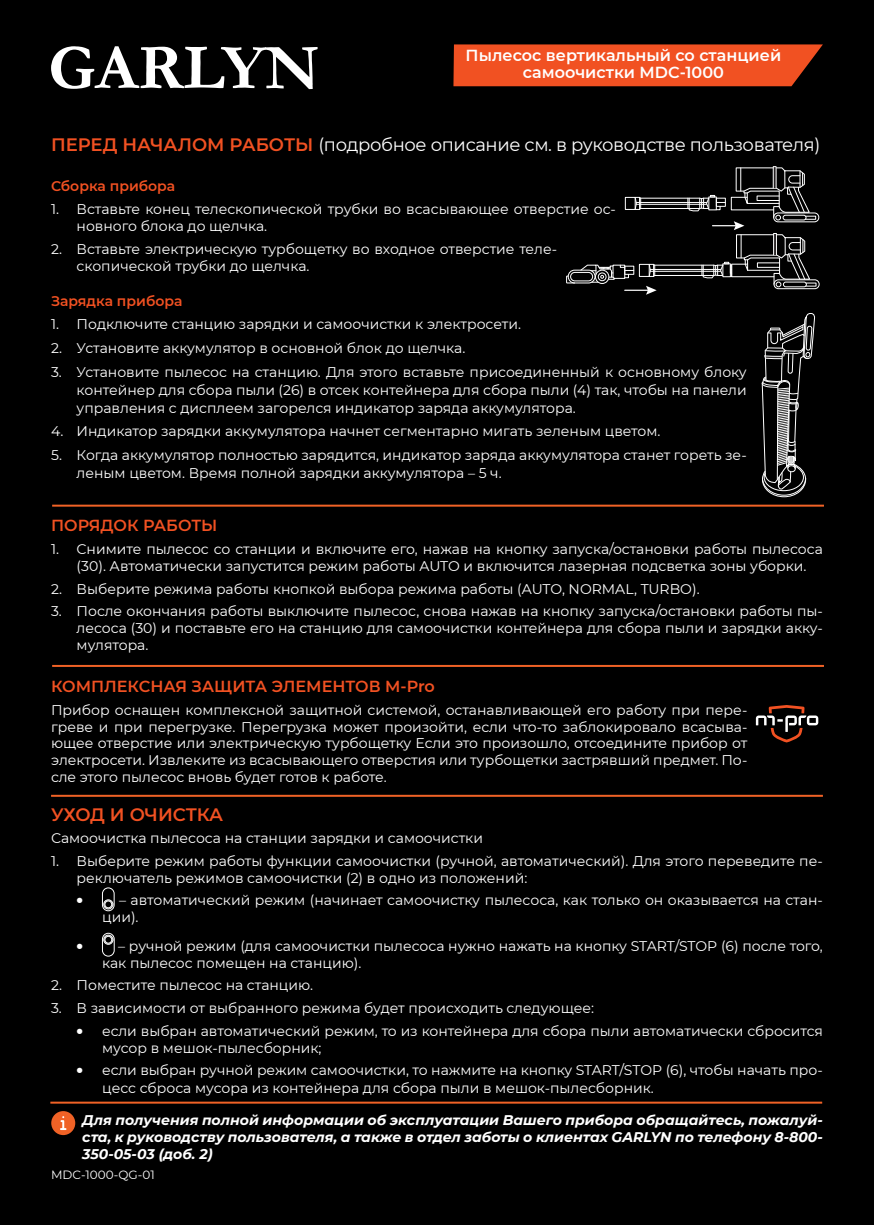
<style>
.page{position:relative;width:874px;height:1225px;background:#fff}
.page>*{position:absolute;margin:0;border:0;box-sizing:border-box;transform-origin:0 0}
.Heading_1{font:18px "Montserrat";letter-spacing:-.02em;color:#fff}
.Heading_1-2{font:600 18px "Montserrat";letter-spacing:-.015em;color:#f15122}
.t1{font:600 16px/17px "Montserrat";color:#fff;text-align:center}
.Heading_2{font:600 16px "Montserrat";color:#f15122}
.t2{font:900 16px "Montserrat";color:#fff}
.t3{font:14px/17px "Montserrat";color:#fff}
.Footnote{font:italic 700 14px/17px "Montserrat";color:#fff;text-align:justify}
.Heading_3{font:600 14px "Montserrat";color:#f15122}
.t4{font:12px "Montserrat";color:#fff}
.s1{font-weight:600;color:#f15122}
.s2{font-weight:900;font-size:16px}
</style>
<div class="page">
<div style="left:0;top:0;width:873px;height:1225px;background:#000"></div>
<svg style="left:51px;top:46px;width:266px;height:43px"></svg>
<svg style="left:51px;top:1111px;width:24px;height:24px"></svg>
<hr style="left:50px;top:1101px;width:771px;height:2px;background:#f06226">
<svg style="left:102px;top:888px;width:13px;height:23px"></svg>
<svg style="left:102px;top:933px;width:13px;height:23px"></svg>
<div style="left:773px;top:279px;width:46px;height:10px;border:1px solid #fff;border-radius:4px"></div>
<svg style="left:761px;top:313px;width:53px;height:185px"></svg>
<div style="left:773px;top:213px;width:45px;height:9px;border:1px solid #fff;border-radius:4px"></div>
<svg style="left:566px;top:166px;width:250px;height:129px"></svg>
<svg style="left:755px;top:705px;width:62px;height:37px"></svg>
<hr style="left:52px;top:504px;width:771px;height:2px;background:#f06226">
<hr style="left:52px;top:665px;width:771px;height:2px;background:#f06226">
<hr style="left:51px;top:795px;width:771px;height:2px;background:#f06226">
<svg style="left:453px;top:44px;width:369px;height:42px;background:#e44c20"></svg>
<p class="t1" style="left:465px;top:47px;width:317px">Пылесос вертикальный со станцией самоочистки MDC-1000</p>
<p class="Heading_1" style="left:51px;top:132px;width:770px"><span class="s1">ПЕРЕД НАЧАЛОМ РАБОТЫ</span> (подробное описание см. в руководстве пользователя)</p>
<p class="Heading_3" style="left:51px;top:176px;width:126px">Сборка прибора</p>
<p class="t3" style="left:77px;top:200px;width:540px;text-indent:-26px">1. Вставьте конец телескопической трубки во всасывающее отверстие ос&shy;новного блока до щелчка.</p>
<p class="t3" style="left:77px;top:240px;width:482px;text-indent:-26px">2. Вставьте электрическую турбощетку во входное отверстие теле&shy;скопической трубки до щелчка.</p>
<p class="Heading_3" style="left:51px;top:291px;width:133px">Зарядка прибора</p>
<p class="t3" style="left:51px;top:315px;width:471px">1. Подключите станцию зарядки и самоочистки к электросети.</p>
<p class="t3" style="left:51px;top:339px;width:415px">2. Установите аккумулятор в основной блок до щелчка.</p>
<p class="t3" style="left:77px;top:362px;width:671px;line-height:18px;text-align:justify;text-indent:-26px">3. Установите пылесос на станцию. Для этого вставьте присоединенный к основному блоку контейнер для сбора пыли (26) в отсек контейнера для сбора пыли (4) так, чтобы на панели управления с дисплеем загорелся индикатор заряда аккумулятора.</p>
<p class="t3" style="left:51px;top:422px;width:610px">4. Индикатор зарядки аккумулятора начнет сегментарно мигать зеленым цветом.</p>
<p class="t3" style="left:77px;top:445px;width:671px;line-height:18px;text-indent:-26px">5. Когда аккумулятор полностью зарядится, индикатор заряда аккумулятора станет гореть зе&shy;леным цветом. Время полной зарядки аккумулятора – 5 ч.</p>
<p class="Heading_2" style="left:51px;top:514px;width:168px">ПОРЯДОК РАБОТЫ</p>
<p class="t3" style="left:77px;top:540px;width:747px;text-indent:-26px">1. Снимите пылесос со станции и включите его, нажав на кнопку запуска/остановки работы пылесоса (30). Автоматически запустится режим работы AUTO и включится лазерная подсветка зоны уборки.</p>
<p class="t3" style="left:51px;top:580px;width:650px">2. Выберите режима работы кнопкой выбора режима работы (AUTO, NORMAL, TURBO).</p>
<p class="t3" style="left:77px;top:602px;width:747px;text-align:justify;text-indent:-26px">3. После окончания работы выключите пылесос, снова нажав на кнопку запуска/остановки работы пы&shy;лесоса (30) и поставьте его на станцию для самоочистки контейнера для сбора пыли и зарядки акку&shy;мулятора.</p>
<p class="Heading_2" style="left:51px;top:675px;width:385px">КОМПЛЕКСНАЯ ЗАЩИТА ЭЛЕМЕНТОВ M-Pro</p>
<p class="t3" style="left:51px;top:701px;width:697px;text-align:justify">Прибор оснащен комплексной защитной системой, останавливающей его работу при пере&shy;греве и при перегрузке. Перегрузка может произойти, если что-то заблокировало всасыва&shy;ющее отверстие или электрическую турбощетку Если это произошло, отсоедините прибор от электросети. Извлеките из всасывающего отверстия или турбощетки застрявший предмет. По&shy;сле этого пылесос вновь будет готов к работе.</p>
<p class="Heading_1-2" style="left:51px;top:801px;width:173px">УХОД И ОЧИСТКА</p>
<p class="t3" style="left:51px;top:829px;width:433px">Самоочистка пылесоса на станции зарядки и самоочистки</p>
<p class="t3" style="left:77px;top:851px;width:747px;text-indent:-26px">1. Выберите режим работы функции самоочистки (ручной, автоматический). Для этого переведите пе&shy;реключатель режимов самоочистки (2) в одно из положений:</p>
<p class="t2" style="left:77px;top:887px;width:8px">•</p>
<p class="t3" style="left:102px;top:891px;width:722px;text-indent:17px">– автоматический режим (начинает самоочистку пылесоса, как только он оказывается на стан&shy;ции).</p>
<p class="t2" style="left:77px;top:933px;width:8px">•</p>
<p class="t3" style="left:102px;top:936px;width:722px;text-indent:16px">– ручной режим (для самоочистки пылесоса нужно нажать на кнопку START/STOP (6) после того, как пылесос помещен на станцию).</p>
<p class="t3" style="left:51px;top:976px;width:263px">2. Поместите пылесос на станцию.</p>
<p class="t3" style="left:51px;top:999px;width:544px">3. В зависимости от выбранного режима будет происходить следующее:</p>
<p class="t3" style="left:102px;top:1021px;width:722px;text-indent:-26px"><span class="s2">•</span> если выбран автоматический режим, то из контейнера для сбора пыли автоматически сбросится мусор в мешок-пылесборник;</p>
<p class="t3" style="left:102px;top:1061px;width:722px;text-indent:-26px"><span class="s2">•</span> если выбран ручной режим самоочистки, то нажмите на кнопку START/STOP (6), чтобы начать про&shy;цесс сброса мусора из контейнера для сбора пыли в мешок-пылесборник.</p>
<p class="Footnote" style="left:82px;top:1110px;width:741px">Для получения полной информации об эксплуатации Вашего прибора обращайтесь, пожалуй&shy;ста, к руководству пользователя, а также в отдел заботы о клиентах GARLYN по телефону 8-800- 350-05-03 (доб. 2)</p>
<p class="t4" style="left:51px;top:1166px;width:105px">MDC-1000-QG-01</p>
</div>
